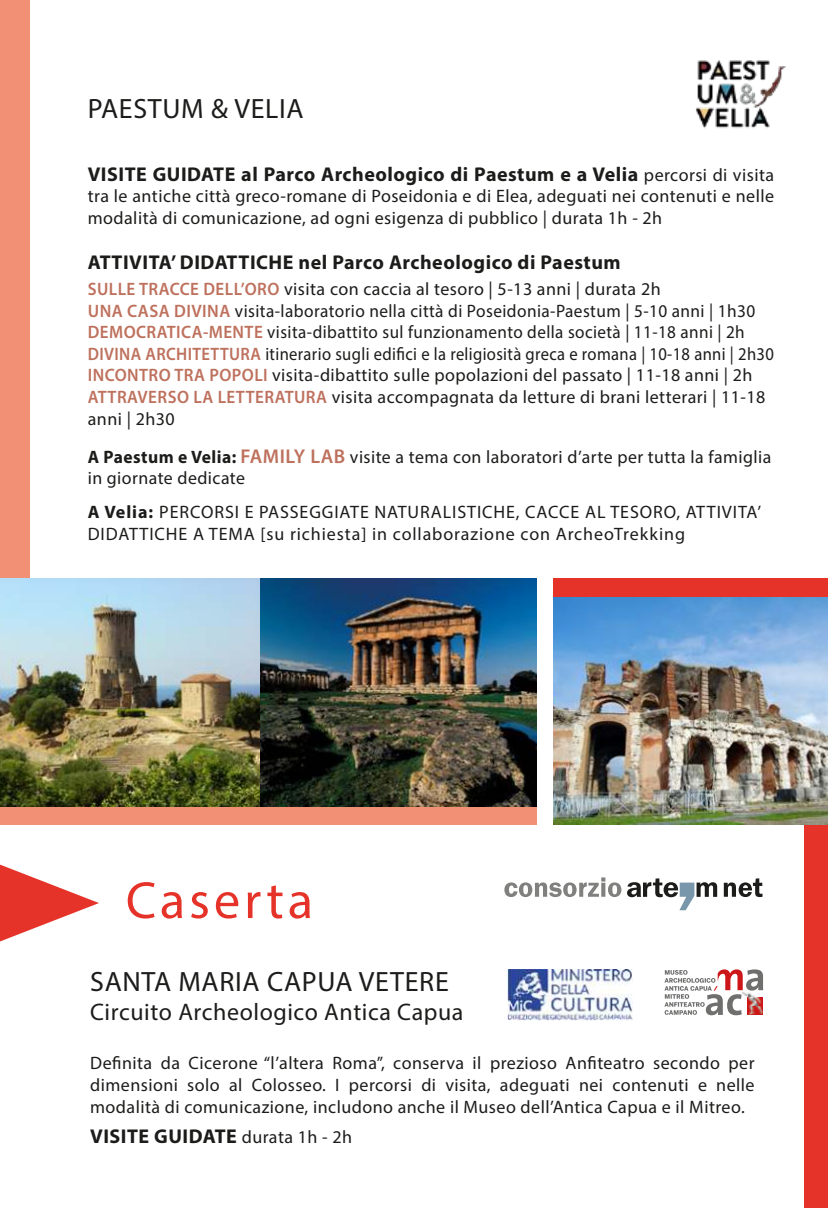
<style>
.page{position:relative;width:828px;height:1208px;background:#fff}
.page>*{position:absolute;margin:0;border:0;box-sizing:border-box;transform-origin:0 0}
.t1{font:52.4px "Myriad Pro";letter-spacing:.075em;color:#e6332a}
.t2{font:28px "Myriad Pro";letter-spacing:.025em;color:#1c1c1b}
.t3{font:24px "Myriad Pro";letter-spacing:.025em;color:#1c1c1b}
.t4{font:700 20px "Myriad Pro";letter-spacing:.025em;color:#1c1c1b}
.t5{font:18px/21.6px "Myriad Pro";letter-spacing:.025em;color:#1c1c1b}
.t6{font:18px/21.6px "Myriad Pro";letter-spacing:.05em;color:#1c1c1b}
.s1{font-weight:400;font-size:18px}
.s2{font-weight:600;color:#be715d}
.s3{font-weight:700}
.s4{font-weight:600;font-size:20px;color:#be715d}
</style>
<div class="page">
<div style="left:0;top:0;width:30px;height:582px;background:#f19075"></div>
<div style="left:553px;top:579px;width:275px;height:27px;background:#e6332a"></div>
<div style="left:0;top:798px;width:536px;height:27px;background:#f19075"></div>
<img style="left:696px;top:60px;width:90px;height:69px">
<img style="left:0;top:579px;width:536px;height:227px">
<div style="left:804px;top:721px;width:24px;height:487px;background:#e6332a"></div>
<svg style="left:504px;top:877px;width:117px;height:20px"></svg>
<svg style="left:724px;top:878px;width:38px;height:19px"></svg>
<svg style="left:627px;top:878px;width:90px;height:32px"></svg>
<svg style="left:664px;top:969px;width:99px;height:46px"></svg>
<svg style="left:0;top:864px;width:99px;height:78px"></svg>
<img style="left:553px;top:597px;width:275px;height:228px">
<img style="left:507px;top:970px;width:125px;height:50px">
<h2 class="t2" style="left:88px;top:97px;width:217px">PAESTUM &amp; VELIA</h2>
<p class="t4" style="left:88px;top:166px;width:688px">VISITE GUIDATE al Parco Archeologico di Paestum e a Velia <span class="s1">percorsi di visita</span></p>
<p class="t5" style="left:88px;top:187px;width:688px">tra le antiche città greco-romane di Poseidonia e di Elea, adeguati nei contenuti e nelle modalità di comunicazione, ad ogni esigenza di pubblico | durata 1h - 2h</p>
<p class="t4" style="left:88px;top:255px;width:534px">ATTIVITA’ DIDATTICHE nel Parco Archeologico di Paestum</p>
<p class="t5" style="left:88px;top:280px;width:687px"><span class="s2">SULLE TRACCE DELL’ORO</span> visita con caccia al tesoro | 5-13 anni | durata 2h<br><span class="s2">UNA CASA DIVINA</span> visita-laboratorio nella città di Poseidonia-Paestum | 5-10 anni | 1h30<br><span class="s2">DEMOCRATICA-MENTE</span> visita-dibattito sul funzionamento della società | 11-18 anni | 2h <span class="s2">DIVINA ARCHITETTURA</span> itinerario sugli edifici e la religiosità greca e romana | 10-18 anni | 2h30<br><span class="s2">INCONTRO TRA POPOLI</span> visita-dibattito sulle popolazioni del passato | 11-18 anni | 2h <span class="s2">ATTRAVERSO LA LETTERATURA</span> visita accompagnata da letture di brani letterari | 11-18 anni | 2h30</p>
<p class="t5" style="left:88px;top:447px;width:685px"><span class="s3">A Paestum e Velia:</span> <span class="s4">FAMILY LAB</span> visite a tema con laboratori d’arte per tutta la famiglia in giornate dedicate</p>
<p class="t6" style="left:88px;top:503px;width:675px"><span class="s3">A Velia:</span> PERCORSI E PASSEGGIATE NATURALISTICHE, CACCE AL TESORO, ATTIVITA’<br>DIDATTICHE A TEMA [su richiesta] in collaborazione con ArcheoTrekking</p>
<h1 class="t1" style="left:126px;top:879px;width:189px">Caserta</h1>
<h2 class="t2" style="left:90px;top:970px;width:360px">SANTA MARIA CAPUA VETERE</h2>
<h3 class="t3" style="left:90px;top:1002px;width:375px">Circuito Archeologico Antica Capua</h3>
<p class="t5" style="left:90px;top:1054px;width:666px;text-align:justify">Definita da Cicerone “l’altera Roma”, conserva il prezioso Anfiteatro secondo per dimensioni solo al Colosseo. I percorsi di visita, adeguati nei contenuti e nelle modalità di comunicazione, includono anche il Museo dell’Antica Capua e il Mitreo.</p>
<p class="t4" style="left:90px;top:1128px;width:263px">VISITE GUIDATE <span class="s1">durata 1h - 2h</span></p>
</div>
